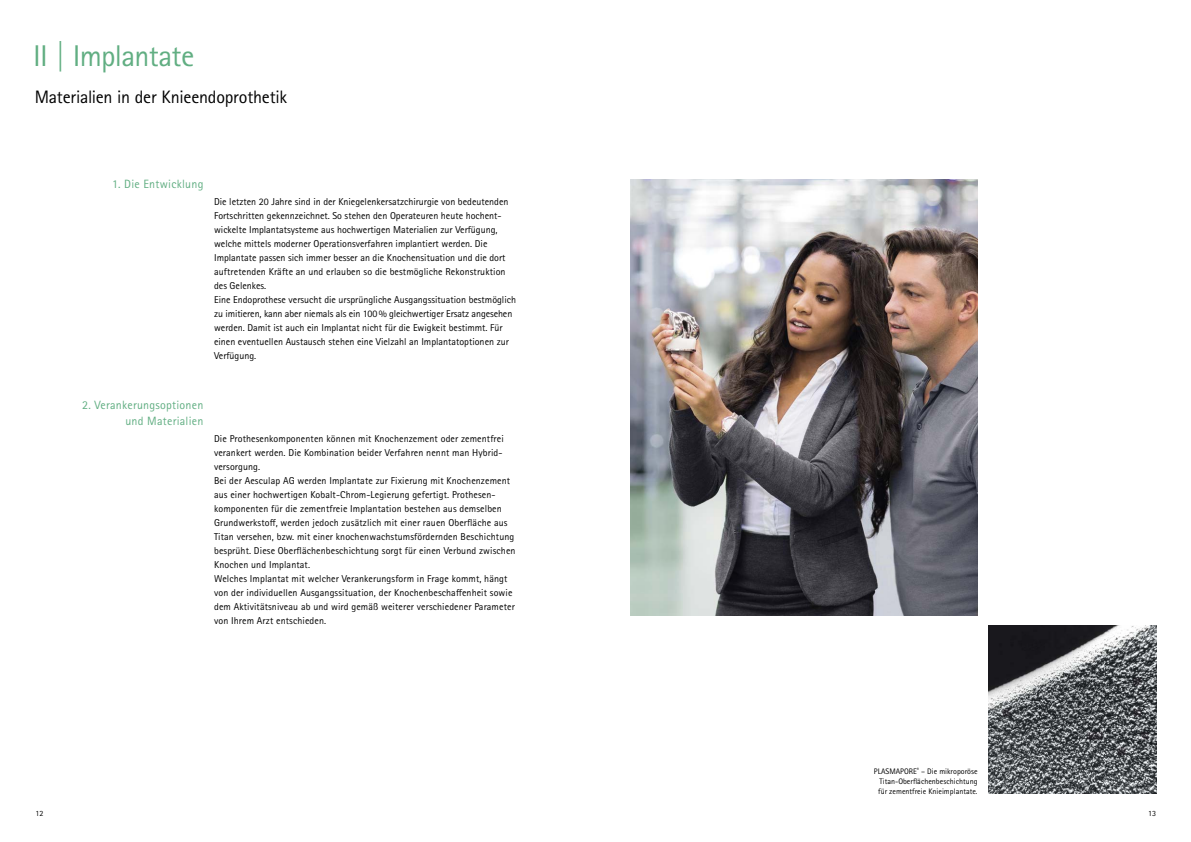
<style>
.page{position:relative;width:1191px;height:842px;background:#fff}
.page>*{position:absolute;margin:0;border:0;box-sizing:border-box;transform-origin:0 0}
.t1{font:30px "Rotis Sans Serif Pro";letter-spacing:-.03em;color:#61ae82}
.t2{font:18px "Rotis Sans Serif Pro";letter-spacing:-.01em;color:#000}
.t3{font:12px/16px "Rotis Sans Serif Pro";letter-spacing:.02em;color:#61ae82;text-align:right}
.t4{font:10px/14px "Rotis Sans Serif Pro";letter-spacing:.01em;color:#000}
.t5{font:8px/10px "Rotis Sans Serif Pro";color:#000;text-align:justify}
</style>
<div class="page">
<img style="left:631px;top:179px;width:346px;height:436px">
<img style="left:988px;top:626px;width:168px;height:168px">
<h1 class="t1" style="left:33px;top:38px;width:162px">II | Implantate</h1>
<h2 class="t2" style="left:35px;top:86px;width:254px">Materialien in der Knieendoprothetik</h2>
<p class="t3" style="left:112px;top:176px;width:93px">1. Die Entwicklung</p>
<p class="t4" style="left:214px;top:195px;width:303px">Die letzten 20 Jahre sind in der Kniegelenkersatzchirurgie von bedeutenden Fortschritten gekennzeichnet. So stehen den Operateuren heute hochent&shy;wickelte Implantatsysteme aus hochwertigen Materialien zur Verfügung, welche mittels moderner Operationsverfahren implantiert werden. Die Implantate passen sich immer besser an die Knochensituation und die dort auftretenden Kräfte an und erlauben so die bestmögliche Rekonstruktion des Gelenkes.<br>Eine Endoprothese versucht die ursprüngliche Ausgangssituation bestmöglich zu imitieren, kann aber niemals als ein 100% gleichwertiger Ersatz angesehen werden. Damit ist auch ein Implantat nicht für die Ewigkeit bestimmt. Für einen eventuellen Austausch stehen eine Vielzahl an Implantatoptionen zur Verfügung.</p>
<p class="t3" style="left:82px;top:397px;width:123px">2. Verankerungsoptionen und Materialien</p>
<p class="t4" style="left:214px;top:432px;width:303px">Die Prothesenkomponenten können mit Knochenzement oder zementfrei verankert werden. Die Kombination beider Verfahren nennt man Hybrid&shy;versorgung.<br>Bei der Aesculap AG werden Implantate zur Fixierung mit Knochenzement aus einer hochwertigen Kobalt-Chrom-Legierung gefertigt. Prothesen&shy;komponenten für die zementfreie Implantation bestehen aus demselben Grundwerkstoff, werden jedoch zusätzlich mit einer rauen Oberfläche aus Titan versehen, bzw. mit einer knochenwachstumsfördernden Beschichtung besprüht. Diese Oberflächenbeschichtung sorgt für einen Verbund zwischen Knochen und Implantat.<br>Welches Implantat mit welcher Verankerungsform in Frage kommt, hängt von der individuellen Ausgangssituation, der Knochenbeschaffenheit sowie dem Aktivitätsniveau ab und wird gemäß weiterer verschiedener Parameter von Ihrem Arzt entschieden.</p>
<p class="t5" style="left:878px;top:766px;width:101px;text-indent:-4px">PLASMAPORE<sup>®</sup> – Die mikroporöse Titan-Oberflächenbeschichtung für zementfreie Knieimplantate.</p>
<p class="t5" style="left:35px;top:809px;width:9px">12</p>
<p class="t5" style="left:1148px;top:809px;width:9px">13</p>
</div>
